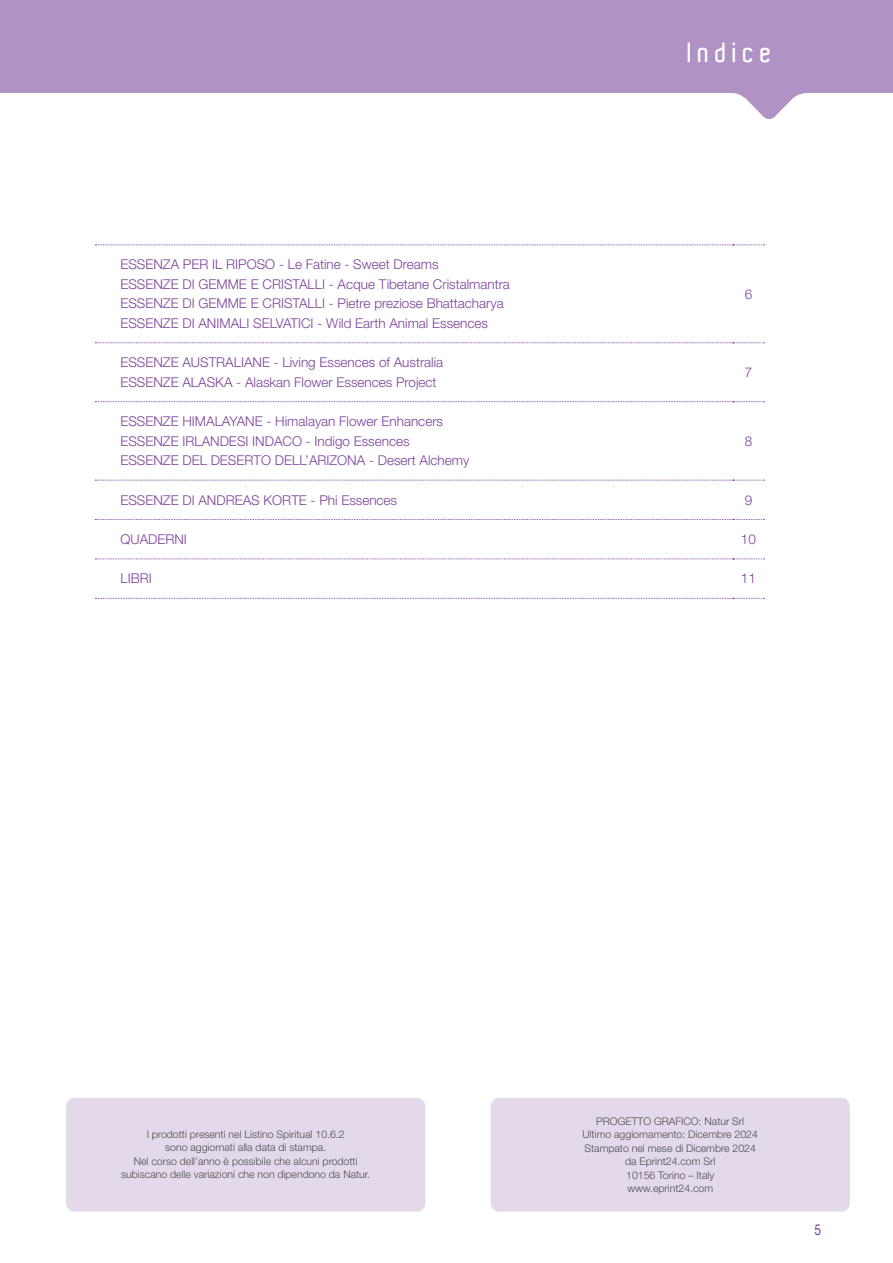
<style>
.page{position:relative;width:893px;height:1263px;background:#fff}
.page>*{position:absolute;margin:0;border:0;box-sizing:border-box;transform-origin:0 0}
.t1{font:600 27px "Aldo";letter-spacing:.2em;color:#fff}
.t2{font:15px "Helvetica Neue LT Std";color:#7c4099;scale:.8 1}
.t3{font:300 13.5px "Helvetica Neue LT Std";color:#7c4099}
.t4{font:300 10.5px "Helvetica Neue LT Std";color:#4b4c4d}
</style>
<div class="page">
<svg style="left:0;top:0;width:893px;height:119px;fill:#b093c4"></svg>
<svg style="left:95px;top:519px;width:669px;height:1px"></svg>
<svg style="left:95px;top:559px;width:669px;height:1px"></svg>
<svg style="left:95px;top:598px;width:669px;height:1px"></svg>
<svg style="left:95px;top:244px;width:669px;height:1px"></svg>
<svg style="left:95px;top:342px;width:669px;height:1px"></svg>
<svg style="left:95px;top:401px;width:669px;height:1px"></svg>
<svg style="left:95px;top:480px;width:669px;height:1px"></svg>
<div style="left:66px;top:1098px;width:359px;height:113px;background:#e3d9eb;border-radius:9px"></div>
<div style="left:491px;top:1098px;width:359px;height:113px;background:#e3d9eb;border-radius:9px"></div>
<p class="t3" style="left:120px;top:256px;width:320px">ESSENZA PER IL RIPOSO - Le Fatine - Sweet Dreams</p>
<p class="t3" style="left:120px;top:276px;width:391px">ESSENZE DI GEMME E CRISTALLI - Acque Tibetane Cristalmantra</p>
<p class="t3" style="left:120px;top:295px;width:385px">ESSENZE DI GEMME E CRISTALLI - Pietre preziose Bhattacharya</p>
<p class="t3" style="left:120px;top:315px;width:369px">ESSENZE DI ANIMALI SELVATICI - Wild Earth Animal Essences</p>
<p class="t3" style="left:120px;top:354px;width:324px">ESSENZE AUSTRALIANE - Living Essences of Australia</p>
<p class="t3" style="left:120px;top:374px;width:318px">ESSENZE ALASKA - Alaskan Flower Essences Project</p>
<p class="t3" style="left:120px;top:413px;width:324px">ESSENZE HIMALAYANE - Himalayan Flower Enhancers</p>
<p class="t3" style="left:120px;top:433px;width:291px">ESSENZE IRLANDESI INDACO - Indigo Essences</p>
<p class="t3" style="left:120px;top:452px;width:350px">ESSENZE DEL DESERTO DELL’ARIZONA - Desert Alchemy</p>
<p class="t1" style="left:688px;top:37px;width:86px">Indice</p>
<p class="t3" style="left:745px;top:286px;width:9px">6</p>
<p class="t3" style="left:745px;top:364px;width:9px">7</p>
<p class="t3" style="left:745px;top:433px;width:9px">8</p>
<p class="t3" style="left:120px;top:492px;width:278px">ESSENZE DI ANDREAS KORTE - Phi Essences</p>
<p class="t3" style="left:745px;top:492px;width:9px">9</p>
<p class="t3" style="left:120px;top:531px;width:68px">QUADERNI</p>
<p class="t3" style="left:741px;top:531px;width:17px">10</p>
<p class="t3" style="left:120px;top:570px;width:33px">LIBRI</p>
<p class="t3" style="left:741px;top:570px;width:17px">11</p>
<p class="t4" style="left:147px;top:1128px;width:199px">I prodotti presenti nel Listino Spiritual 10.6.2</p>
<p class="t4" style="left:165px;top:1141px;width:163px">sono aggiornati alla data di stampa.</p>
<p class="t4" style="left:134px;top:1155px;width:225px">Nel corso dell’anno è possibile che alcuni prodotti</p>
<p class="t4" style="left:121px;top:1168px;width:250px">subiscano delle variazioni che non dipendono da Natur.</p>
<p class="t4" style="left:596px;top:1114px;width:149px">PROGETTO GRAFICO: Natur Srl</p>
<p class="t4" style="left:582px;top:1128px;width:177px">Ultimo aggiornamento: Dicembre 2024</p>
<p class="t4" style="left:585px;top:1141px;width:173px">Stampato nel mese di Dicembre 2024</p>
<p class="t4" style="left:625px;top:1155px;width:92px">da Eprint24.com Srl</p>
<p class="t4" style="left:626px;top:1168px;width:90px">10156 Torino – Italy</p>
<p class="t4" style="left:627px;top:1182px;width:87px">www.eprint24.com</p>
<p class="t2" style="left:814px;top:1221px;width:10px">5</p>
</div>
